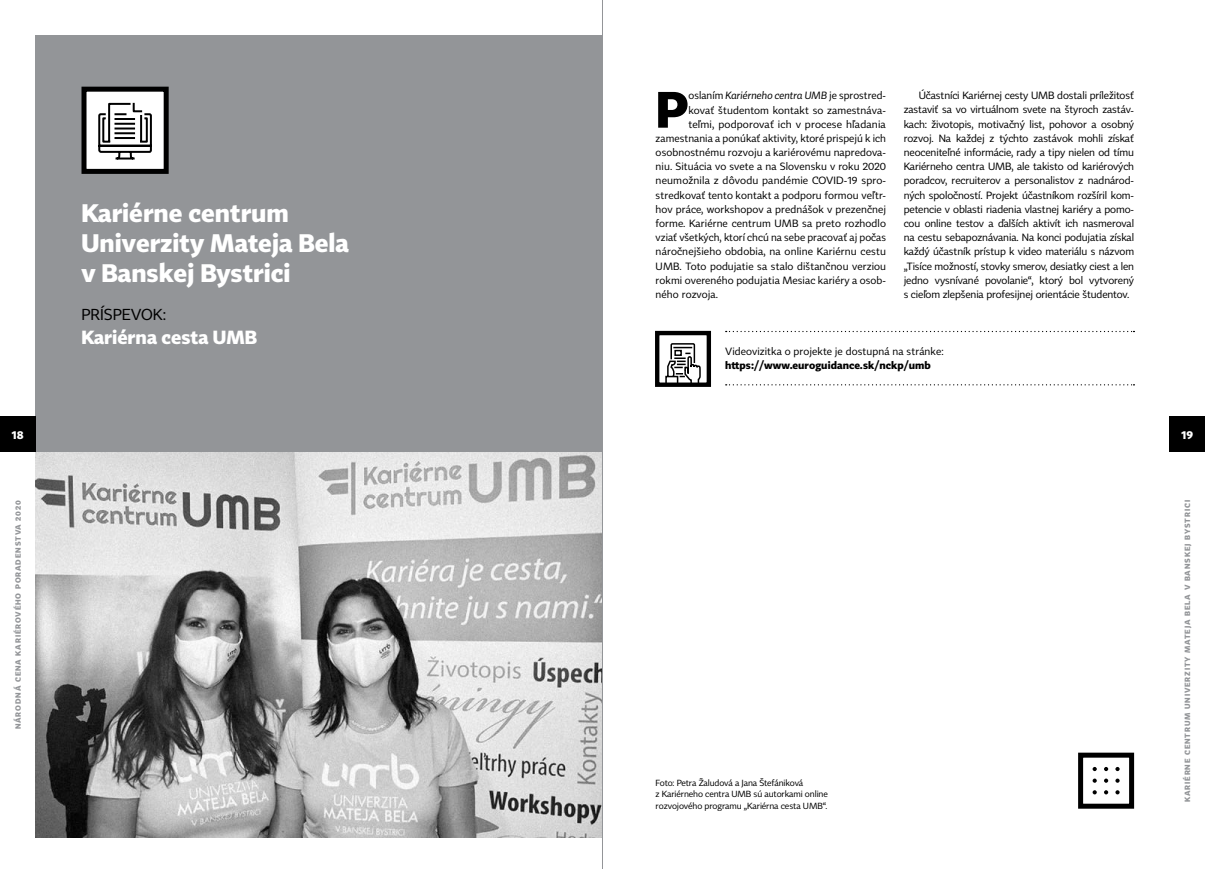
<style>
.page{position:relative;width:1205px;height:869px;background:#fff}
.page>*{position:absolute;margin:0;border:0;box-sizing:border-box;transform-origin:0 0}
.t1{font:700 50.25px "Tabac Sans";color:#000}
.t2{font:700 25px/30px "Tabac Sans";color:#fff}
.t3{font:700 18.75px "Tabac Sans";color:#fff}
.t4{font:15.62px "Tabac Sans";color:#000}
.t5{font:700 11.25px "Tabac Sans";color:#fff}
.t6{font:10.38px/14.1px "Tabac Sans";letter-spacing:.01em;color:#000;text-align:justify}
.t7{font:700 10.38px "Tabac Sans";letter-spacing:.005em;color:#000}
.t8{font:8.75px/11.2px "Tabac Sans";letter-spacing:-.01em;color:#000}
.t9{font:700 7.5px "Tabac Sans";letter-spacing:.12em;color:#939598}
.s1{font-style:italic}
</style>
<div class="page">
<img style="left:35px;top:452px;width:567px;height:384px">
<div style="left:35px;top:35px;width:567px;height:417px;background:#939598"></div>
<div style="left:84px;top:89px;width:82px;height:82px;background:#fff"></div>
<div style="left:81px;top:87px;width:88px;height:87px;border:5px solid #000"></div>
<svg style="left:98px;top:102px;width:54px;height:58px"></svg>
<div style="left:1078px;top:752px;width:56px;height:56px;border:5px solid #000"></div>
<svg style="left:1092px;top:790px;width:5px;height:4px"></svg>
<svg style="left:1104px;top:790px;width:4px;height:4px"></svg>
<svg style="left:1115px;top:790px;width:4px;height:4px"></svg>
<svg style="left:1092px;top:778px;width:5px;height:4px"></svg>
<svg style="left:1104px;top:778px;width:4px;height:4px"></svg>
<svg style="left:1115px;top:778px;width:4px;height:4px"></svg>
<svg style="left:1092px;top:767px;width:5px;height:3px"></svg>
<svg style="left:1104px;top:767px;width:4px;height:3px"></svg>
<svg style="left:726px;top:331px;width:408px;height:1px"></svg>
<svg style="left:726px;top:384px;width:408px;height:1px"></svg>
<div style="left:655px;top:331px;width:56px;height:56px;border:4px solid #000"></div>
<svg style="left:664px;top:343px;width:37px;height:42px"></svg>
<div style="left:1169px;top:416px;width:36px;height:36px;background:#000"></div>
<div style="left:0;top:416px;width:35px;height:36px;background:#000"></div>
<hr style="left:602px;top:0;width:1px;height:868px;background:#939598">
<h2 class="t2" style="left:81px;top:198px;width:269px">Kariérne centrum<br>Univerzity Mateja Bela v Banskej Bystrici</h2>
<h3 class="t4" style="left:81px;top:304px;width:34px">pr íspevok</h3>
<h3 class="t4" style="left:163px;top:304px;width:5px">:</h3>
<h3 class="t3" style="left:81px;top:325px;width:177px">Kariérna cesta UMB</h3>
<h1 class="t1" style="left:656px;top:78px;width:34px">P</h1>
<p class="t6" style="left:688px;top:89px;width:199px">oslaním <span class="s1">Kariérneho centra UMB</span> je sprostred-</p>
<p class="t6" style="left:688px;top:103px;width:199px">kovať študentom kontakt so zamestnáva-</p>
<p class="t6" style="left:688px;top:117px;width:199px">teľmi, podporovať ich v procese hľadania</p>
<p class="t6" style="left:656px;top:131px;width:232px">zamestnania a ponúkať aktivity, ktoré prispejú k ich</p>
<p class="t6" style="left:656px;top:145px;width:232px">osobnostnému rozvoju a kariérovému napredova-</p>
<p class="t6" style="left:656px;top:159px;width:232px">niu. Situácia vo svete a na Slovensku v roku 2020</p>
<p class="t6" style="left:656px;top:174px;width:232px">neumožnila z dôvodu pandémie COVID-19 spro-</p>
<p class="t6" style="left:656px;top:188px;width:232px">stredkovať tento kontakt a podporu formou veľtr-</p>
<p class="t6" style="left:656px;top:202px;width:232px">hov práce, workshopov a prednášok v prezenčnej</p>
<p class="t6" style="left:656px;top:216px;width:232px">forme. Kariérne centrum UMB sa preto rozhodlo</p>
<p class="t6" style="left:656px;top:230px;width:232px">vziať všetkých, ktorí chcú na sebe pracovať aj počas</p>
<p class="t6" style="left:656px;top:244px;width:232px">náročnejšieho obdobia, na online Kariérnu cestu</p>
<p class="t6" style="left:656px;top:259px;width:232px">UMB. Toto podujatie sa stalo dištančnou verziou</p>
<p class="t6" style="left:656px;top:273px;width:232px">rokmi overeného podujatia Mesiac kariéry a osob-</p>
<p class="t6" style="left:656px;top:287px;width:64px">ného rozvoja.</p>
<p class="t6" style="left:904px;top:89px;width:232px;text-indent:15px">Účastníci Kariérnej cesty UMB dostali príležitosť zastaviť sa vo virtuálnom svete na štyroch zastáv&shy;kach: životopis, motivačný list, pohovor a osobný rozvoj. Na každej z týchto zastávok mohli získať neoceniteľné informácie, rady a tipy nielen od tímu Kariérneho centra UMB, ale takisto od kariérových poradcov, recruiterov a personalistov z nadnárod&shy;ných spoločností. Projekt účastníkom rozšíril kom&shy;petencie v oblasti riadenia vlastnej kariéry a pomo&shy;cou online testov a ďalších aktivít ich nasmeroval na cestu sebapoznávania. Na konci podujatia získal každý účastník prístup k video materiálu s názvom „Tisíce možností, stovky smerov, desiatky ciest a len jedno vysnívané povolanie“, ktorý bol vytvorený s cieľom zlepšenia profesijnej orientácie študentov.</p>
<p class="t6" style="left:725px;top:344px;width:220px">Videovizitka o projekte je dostupná na stránke:</p>
<p class="t7" style="left:725px;top:358px;width:207px">https://www.euroguidance.sk/nckp/umb</p>
<p class="t5" style="left:12px;top:427px;width:13px">18</p>
<p class="t5" style="left:1181px;top:427px;width:13px">19</p>
<p class="t9" style="left:13px;top:729px;width:231px;rotate:-90deg">Národná cena kariérového poradenstva 2020</p>
<p class="t9" style="left:1183px;top:801px;width:303px;rotate:-90deg">Kariérne centrum Univerzity Mateja Bela v Banskej Bystrici</p>
<p class="t8" style="left:656px;top:777px;width:174px">Foto: Petra Žaludová a Jana Štefániková<br>z Kariérneho centra UMB sú autorkami online rozvojového programu „Kariérna cesta UMB“.</p>
</div>
